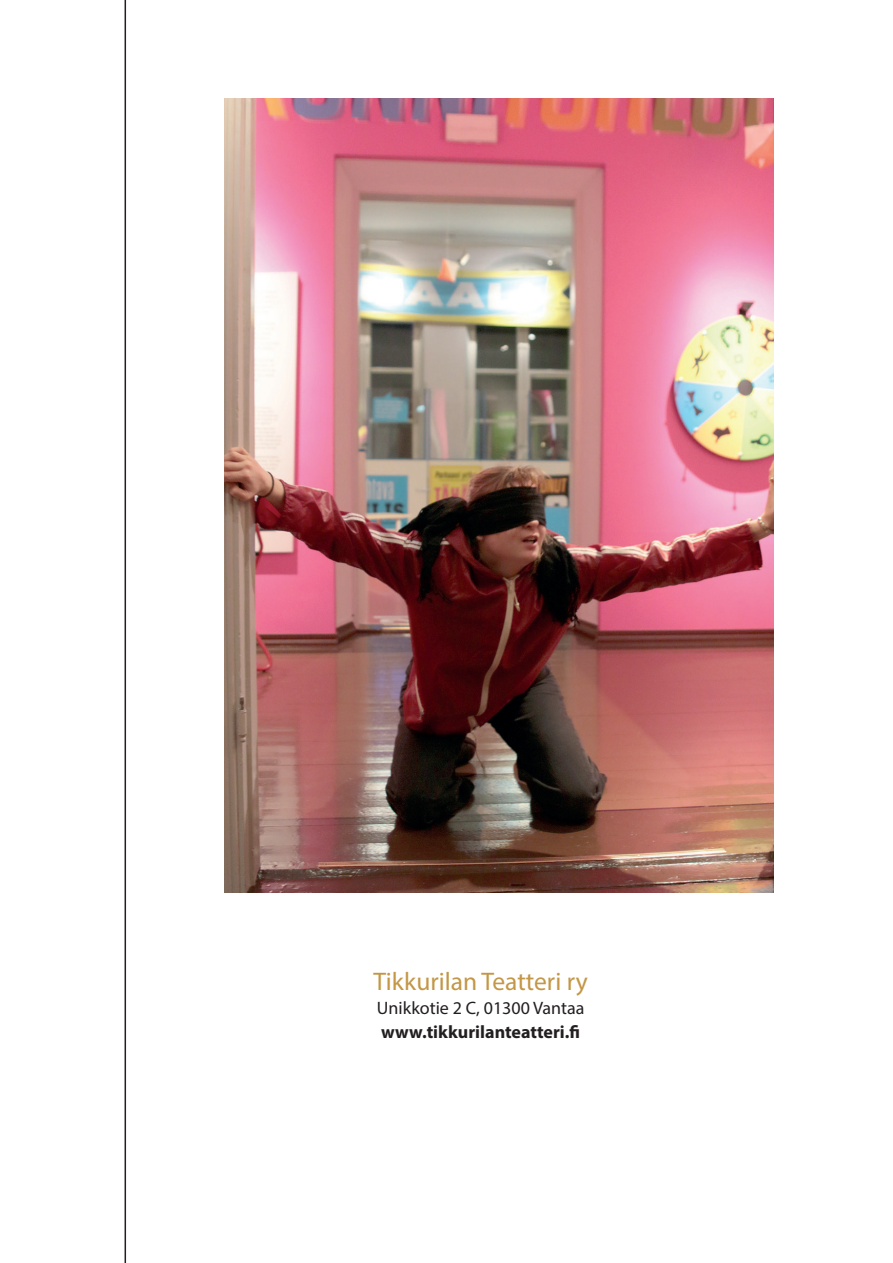
<style>
.page{position:relative;width:893px;height:1263px;background:#fff}
.page>*{position:absolute;margin:0;border:0;box-sizing:border-box;transform-origin:0 0}
.VO{font:25.5px "Myriad Pro";color:#c39746}
.LT{font:700 18px "Myriad Pro";color:#231f20}
.LT-2{font:18px "Myriad Pro";color:#231f20}
</style>
<div class="page">
<hr style="left:125px;top:0;width:1px;height:1263px;background:#231f20">
<img style="left:224px;top:99px;width:550px;height:794px">
<p class="VO" style="left:374px;top:966px;width:216px">Tikkurilan Teatteri ry</p>
<p class="LT-2" style="left:377px;top:997px;width:209px">Unikkotie 2 C, 01300 Vantaa</p>
<p class="LT" style="left:381px;top:1020px;width:200px">www.tikkurilanteatteri.fi</p>
</div>
